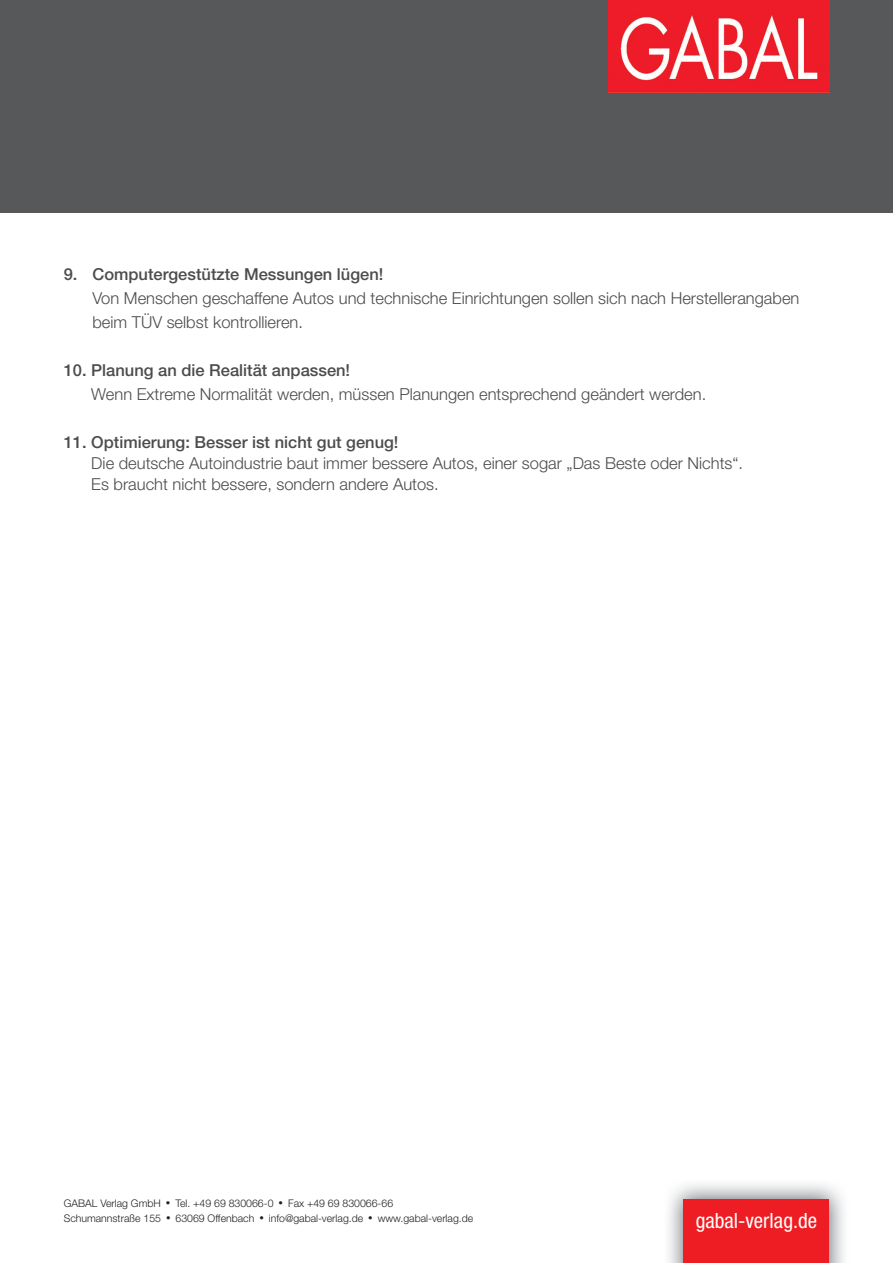
<style>
.page{position:relative;width:893px;height:1263px;background:#fff}
.page>*{position:absolute;margin:0;border:0;box-sizing:border-box;transform-origin:0 0}
.t1{font:condensed 21px "Helvetica Neue LT Std";color:#fff}
.t2{font:300 16.5px/24px "Helvetica Neue LT Std";color:#4b4c4d}
.t3{font:500 16.5px "Helvetica Neue LT Std";color:#4b4c4d}
.t4{font:300 10.5px/15.6px "Helvetica Neue LT Std";color:#231f20}
.s1{font-size:9px}
</style>
<div class="page">
<div style="left:0;top:0;width:893px;height:213px;background:#57585a"></div>
<img style="left:609px;top:0;width:220px;height:93px">
<img style="left:669px;top:1184px;width:175px;height:79px">
<div style="left:684px;top:1199px;width:145px;height:64px;background:#ee1d23"></div>
<p class="t3" style="left:64px;top:264px;width:321px">9. Computergestützte Messungen lügen!</p>
<p class="t2" style="left:92px;top:285px;width:708px">Von Menschen geschaffene Autos und technische Einrichtungen sollen sich nach Herstellerangaben beim TÜV selbst kontrollieren.</p>
<p class="t3" style="left:64px;top:360px;width:288px">10. Planung an die Realität anpassen!</p>
<p class="t2" style="left:91px;top:381px;width:616px">Wenn Extreme Normalität werden, müssen Planungen entsprechend geändert werden.</p>
<p class="t3" style="left:64px;top:432px;width:336px">11. Optimierung: Besser ist nicht gut genug!</p>
<p class="t2" style="left:91px;top:452px;width:653px;line-height:21px">Die deutsche Autoindustrie baut immer bessere Autos, einer sogar „Das Beste oder Nichts“.<br>Es braucht nicht bessere, sondern andere Autos.</p>
<p class="t4" style="left:64px;top:1195px;width:411px">GABAL Verlag GmbH <span class="s1">•</span> Tel. +49 69 830066-0 <span class="s1">•</span> Fax +49 69 830066-66<br>Schumannstraße 155 <span class="s1">•</span> 63069 Offenbach <span class="s1">•</span> info@gabal-verlag.de <span class="s1">•</span> www.gabal-verlag.de</p>
<p class="t1" style="left:696px;top:1208px;width:123px">gabal-verlag.de</p>
</div>
